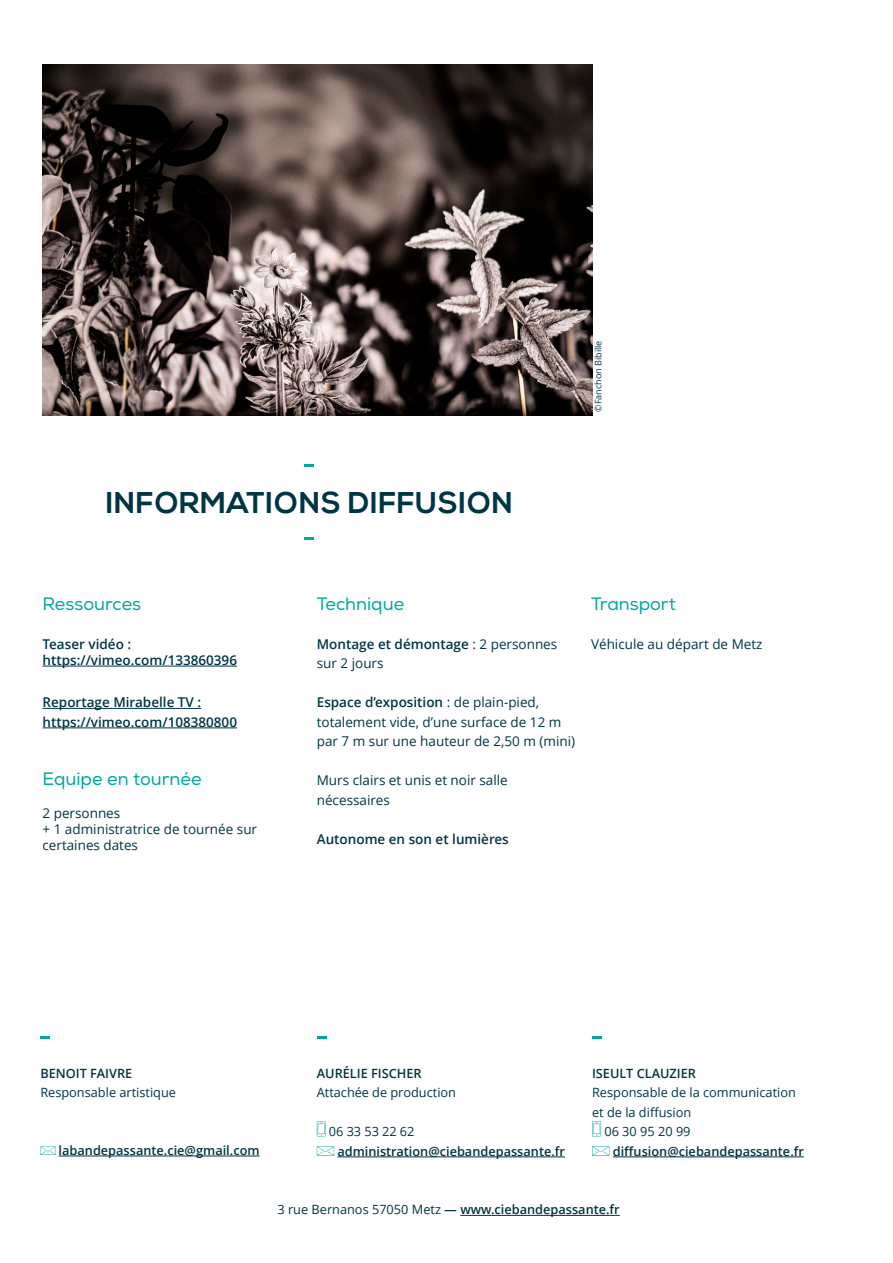
<style>
.page{position:relative;width:893px;height:1263px;background:#fff}
.page>*{position:absolute;margin:0;border:0;box-sizing:border-box;transform-origin:0 0}
.t1{font:700 30px "Nexa";letter-spacing:.02em;color:#003544}
.t2{font:18px "Nexa";color:#00a7a0}
.t3{font:13.5px/19.5px "Open Sans";color:#003544}
.t4{font:600 13.5px/16.2px "Open Sans";color:#003544}
.t5{font:600 12.75px "Open Sans";color:#003443}
.t6{font:12.75px "Open Sans";color:#003544}
.t7{font:600 12.75px "Open Sans";color:#003544}
.t8{font:9px "Open Sans";color:#003544}
.s1{font-weight:600}
.s2{font-weight:400;color:#003544}
.s3{color:#003544}
</style>
<div class="page">
<svg style="left:305px;top:464px;width:9px;height:3px"></svg>
<svg style="left:305px;top:537px;width:9px;height:3px"></svg>
<hr style="left:43px;top:666px;width:194px;height:1px;background:#003544">
<hr style="left:43px;top:708px;width:158px;height:1px;background:#003544">
<hr style="left:43px;top:727px;width:194px;height:1px;background:#003544">
<img style="left:43px;top:64px;width:549px;height:351px">
<hr style="left:337px;top:1156px;width:228px;height:1px;background:#003443">
<svg style="left:317px;top:1036px;width:9px;height:3px"></svg>
<svg style="left:317px;top:1121px;width:9px;height:15px"></svg>
<svg style="left:317px;top:1146px;width:17px;height:10px"></svg>
<hr style="left:613px;top:1156px;width:191px;height:1px;background:#003443">
<svg style="left:592px;top:1036px;width:10px;height:3px"></svg>
<svg style="left:592px;top:1121px;width:9px;height:15px"></svg>
<svg style="left:592px;top:1146px;width:17px;height:10px"></svg>
<hr style="left:59px;top:1156px;width:201px;height:1px;background:#003443">
<svg style="left:40px;top:1036px;width:10px;height:3px"></svg>
<svg style="left:40px;top:1146px;width:16px;height:9px"></svg>
<hr style="left:460px;top:1215px;width:160px;height:1px;background:#003443">
<h1 class="t1" style="left:106px;top:486px;width:409px">INFORMATIONS DIFFUSION</h1>
<p class="t8" style="left:592px;top:412px;width:73px;rotate:-90deg">©Fanchon Bibille</p>
<h2 class="t2" style="left:43px;top:593px;width:100px">Ressources</h2>
<p class="t4" style="left:43px;top:636px;width:196px">Teaser vidéo : https://vimeo.com/133860396</p>
<p class="t4" style="left:43px;top:692px;width:196px;line-height:19.5px">Reportage Mirabelle TV : https://vimeo.com/108380800</p>
<h2 class="t2" style="left:43px;top:768px;width:161px">Equipe en tournée</h2>
<p class="t3" style="left:43px;top:804px;width:216px;line-height:16.2px">2 personnes<br>+ 1 administratrice de tournée sur certaines dates</p>
<h2 class="t2" style="left:317px;top:593px;width:89px">Technique</h2>
<p class="t3" style="left:317px;top:634px;width:242px"><span class="s1">Montage et démontage</span> : 2 personnes sur 2 jours</p>
<p class="t3" style="left:317px;top:692px;width:260px"><span class="s1">Espace d’exposition</span> : de plain-pied, totalement vide, d’une surface de 12 m par 7 m sur une hauteur de 2,50 m (mini)</p>
<p class="t3" style="left:317px;top:770px;width:193px">Murs clairs et unis et noir salle nécessaires</p>
<p class="t4" style="left:317px;top:830px;width:194px">Autonome en son et lumières</p>
<h2 class="t2" style="left:591px;top:593px;width:86px">Transport</h2>
<p class="t3" style="left:591px;top:634px;width:173px">Véhicule au départ de Metz</p>
<p class="t7" style="left:40px;top:1064px;width:94px">BENOIT FAIVRE</p>
<p class="t6" style="left:40px;top:1084px;width:137px">Responsable artistique</p>
<p class="t5" style="left:59px;top:1142px;width:203px">labandepassante.cie@gmail.com</p>
<p class="t7" style="left:317px;top:1064px;width:106px">AURÉLIE FISCHER</p>
<p class="t6" style="left:317px;top:1084px;width:141px">Attachée de production</p>
<p class="t6" style="left:329px;top:1123px;width:87px">06 33 53 22 62</p>
<p class="t5" style="left:337px;top:1142px;width:229px">administration@ciebandepassante.fr</p>
<p class="t7" style="left:592px;top:1064px;width:106px">ISEULT CLAUZIER</p>
<p class="t6" style="left:592px;top:1084px;width:205px">Responsable de la communication</p>
<p class="t6" style="left:592px;top:1103px;width:101px">et de la diffusion</p>
<p class="t6" style="left:604px;top:1123px;width:88px">06 30 95 20 99</p>
<p class="t5" style="left:613px;top:1142px;width:193px">diffusion@ciebandepassante.fr</p>
<p class="t5" style="left:277px;top:1201px;width:344px"><span class="s2">3 rue Bernanos 57050 Metz</span> <span class="s3">—</span> www.ciebandepassante.fr</p>
</div>
